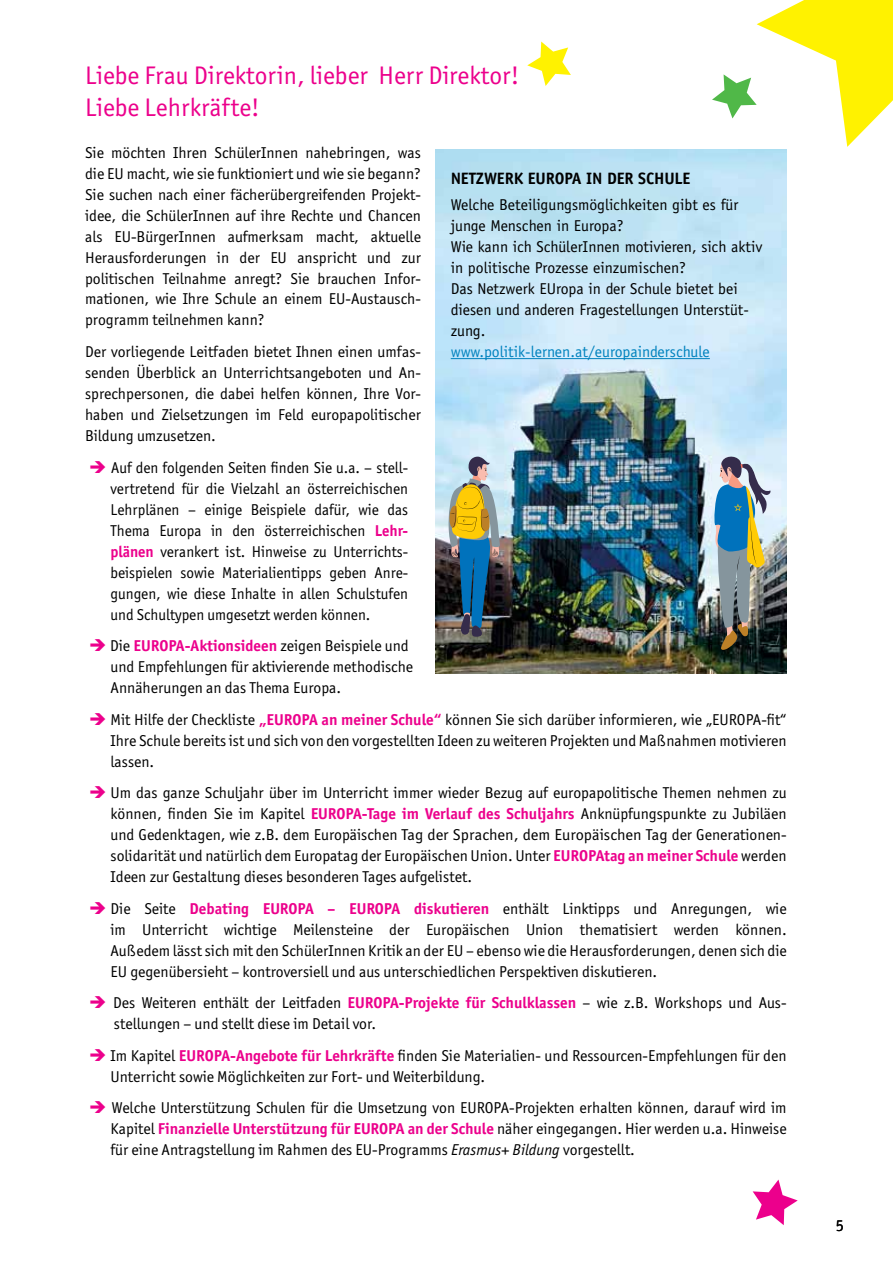
<style>
.page{position:relative;width:893px;height:1263px;background:#fff}
.page>*{position:absolute;margin:0;border:0;box-sizing:border-box;transform-origin:0 0}
.t1{font:25.5px/31.5px "Officina San ITC";color:#ec008c}
.t2{font:700 16.5px "Officina Sans Std";letter-spacing:-.01em;color:#000}
.t3{font:16.5px "Officina San ITC";color:#000}
.t4{font:15.75px/21px "Officina San ITC";color:#000;text-align:justify}
.t5{font:15.75px/21px "Officina Sans Std";color:#000}
.t6{font:15.75px "Officina Sans Std";color:#0082be}
.s1{color:#ec008c}
.s2{font-weight:700;color:#ec008c}
.s3{font-style:italic}
</style>
<div class="page">
<svg style="left:712px;top:0;width:181px;height:147px"></svg>
<svg style="left:753px;top:1179px;width:45px;height:46px"></svg>
<svg style="left:527px;top:42px;width:44px;height:44px"></svg>
<img style="left:436px;top:149px;width:351px;height:524px">
<img style="left:447px;top:456px;width:53px;height:181px">
<img style="left:713px;top:454px;width:58px;height:198px">
<hr style="left:451px;top:358px;width:259px;height:1px;background:#0082be">
<h1 class="t1" style="left:85px;top:60px;width:436px">Liebe Frau Direktorin, lieber Herr Direktor!<br>Liebe Lehrkräfte!</h1>
<p class="t4" style="left:85px;top:142px;width:337px">Sie möchten Ihren SchülerInnen nahebringen, was die EU macht, wie sie funktioniert und wie sie begann?<br>Sie suchen nach einer fächerübergreifenden Projekt&shy;idee, die SchülerInnen auf ihre Rechte und Chancen als EU-BürgerInnen aufmerksam macht, aktuelle Herausforderungen in der EU anspricht und zur politischen Teilnahme anregt? Sie brauchen Infor&shy;mationen, wie Ihre Schule an einem EU-Austausch&shy;programm teilnehmen kann?</p>
<p class="t4" style="left:85px;top:341px;width:337px">Der vorliegende Leitfaden bietet Ihnen einen umfas&shy;senden Überblick an Unterrichtsangeboten und An&shy;sprechpersonen, die dabei helfen können, Ihre Vor&shy;haben und Zielsetzungen im Feld europapolitischer Bildung umzusetzen.</p>
<p class="t4" style="left:111px;top:457px;width:299px;text-indent:-21px"><span class="s1">➔</span> Auf den folgenden Seiten finden Sie u.a. – stell&shy;vertretend für die Vielzahl an österreichischen Lehrplänen – einige Beispiele dafür, wie das Thema Europa in den österreichischen <span class="s2">Lehr&shy;plänen</span> verankert ist. Hinweise zu Unterrichts&shy;beispielen sowie Materialientipps geben Anre&shy;gungen, wie diese Inhalte in allen Schulstufen und Schultypen umgesetzt werden können.</p>
<p class="t4" style="left:111px;top:635px;width:304px;text-align:left;text-indent:-21px"><span class="s1">➔</span> Die <span class="s2">EUROPA-Aktionsideen</span> zeigen Beispiele und und Empfehlungen für aktivierende methodische<br>Annäherungen an das Thema Europa.</p>
<p class="t4" style="left:111px;top:709px;width:678px;text-indent:-21px"><span class="s1">➔</span> Mit Hilfe der Checkliste <span class="s2">„EUROPA an meiner Schule“</span> können Sie sich darüber informieren, wie „EUROPA-fit“ Ihre Schule bereits ist und sich von den vorgestellten Ideen zu weiteren Projekten und Maßnahmen motivieren lassen.</p>
<p class="t4" style="left:111px;top:782px;width:678px;text-indent:-21px"><span class="s1">➔</span> Um das ganze Schuljahr über im Unterricht immer wieder Bezug auf europapolitische Themen nehmen zu können, finden Sie im Kapitel <span class="s2">EUROPA-Tage im Verlauf des Schuljahrs</span> Anknüpfungspunkte zu Jubiläen und Gedenktagen, wie z.B. dem Europäischen Tag der Sprachen, dem Europäischen Tag der Generationen&shy;solidarität und natürlich dem Europatag der Europäischen Union. Unter <span class="s2">EUROPAtag an meiner Schule</span> werden Ideen zur Gestaltung dieses besonderen Tages aufgelistet.</p>
<p class="t4" style="left:111px;top:898px;width:678px;text-indent:-21px"><span class="s1">➔</span> Die Seite <span class="s2">Debating EUROPA – EUROPA diskutieren</span> enthält Linktipps und Anregungen, wie im Unterricht wichtige Meilensteine der Europäischen Union thematisiert werden können.<br>Außedem lässt sich mit den SchülerInnen Kritik an der EU – ebenso wie die Herausforderungen, denen sich die EU gegenübersieht – kontroversiell und aus unterschiedlichen Perspektiven diskutieren.</p>
<p class="t4" style="left:114px;top:992px;width:674px;text-indent:-24px"><span class="s1">➔</span> Des Weiteren enthält der Leitfaden <span class="s2">EUROPA-Projekte für Schulklassen</span> – wie z.B. Workshops und Aus&shy;stellungen – und stellt diese im Detail vor.</p>
<p class="t4" style="left:111px;top:1045px;width:678px;text-indent:-21px"><span class="s1">➔</span> Im Kapitel <span class="s2">EUROPA-Angebote für Lehrkräfte</span> finden Sie Materialien- und Ressourcen-Empfehlungen für den<br>Unterricht sowie Möglichkeiten zur Fort- und Weiterbildung.</p>
<p class="t4" style="left:111px;top:1097px;width:678px;text-indent:-21px"><span class="s1">➔</span> Welche Unterstützung Schulen für die Umsetzung von EUROPA-Projekten erhalten können, darauf wird im Kapitel <span class="s2">Finanzielle Unterstützung für EUROPA an der Schule</span> näher eingegangen. Hier werden u.a. Hinweise für eine Antragstellung im Rahmen des EU-Programms <span class="s3">Erasmus+ Bildung</span> vorgestellt.</p>
<p class="t2" style="left:451px;top:168px;width:241px">NETZWERK EUROPA IN DER SCHULE</p>
<p class="t5" style="left:451px;top:194px;width:313px">Welche Beteiligungsmöglichkeiten gibt es für junge Menschen in Europa?<br>Wie kann ich SchülerInnen motivieren, sich aktiv in politische Prozesse einzumischen?<br>Das Netzwerk EUropa in der Schule bietet bei diesen und anderen Fragestellungen Unterstüt&shy;zung.</p>
<p class="t6" style="left:451px;top:342px;width:261px">www.politik-lernen.at/europainderschule</p>
<p class="t3" style="left:836px;top:1216px;width:10px">5</p>
</div>
